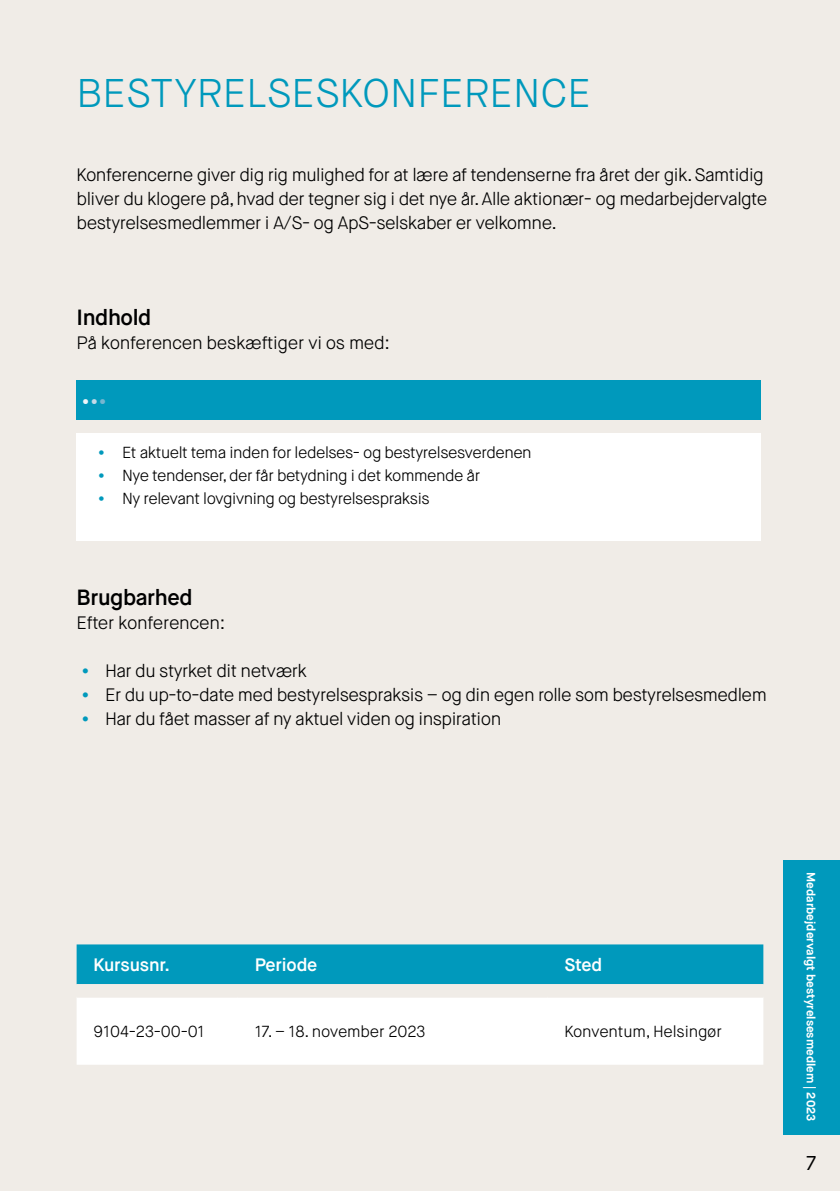
<style>
.page{position:relative;width:840px;height:1191px;background:#fff}
.page>*{position:absolute;margin:0;border:0;box-sizing:border-box;transform-origin:0 0}
.t1{font:300 40px "Maison Neue";color:#0099bc}
.t2{font:600 22px "Maison Neue";letter-spacing:-.02em;color:#000}
.t3{font:600 22px "Maison Neue";color:#eef5f9}
.t4{font:20px "Maison Neue";color:#000}
.t5{font:300 18px/24px "Maison Neue";letter-spacing:-.03em;color:#000}
.t6{font:600 18px "Maison Neue";letter-spacing:-.01em;color:#fff}
.t7{font:300 16px "Maison Neue";letter-spacing:-.03em;color:#000}
.t8{font:300 16px "Maison Neue";letter-spacing:-.01em;color:#000}
.t9{font:700 12px "Maison Neue";color:#fff}
.s1{color:#c3dae8}
.s2{color:#77b6d0}
.s3{font-family:"Futura PT";color:#0099bc}
</style>
<div class="page">
<div style="left:0;top:0;width:839px;height:1191px;background:#f0ece7"></div>
<div style="left:782px;top:859px;width:57px;height:275px;background:#0099bc"></div>
<div style="left:77px;top:944px;width:686px;height:40px;background:#0099bc"></div>
<div style="left:77px;top:998px;width:686px;height:66px;background:#fff"></div>
<div style="left:77px;top:380px;width:684px;height:40px;background:#0099bc"></div>
<div style="left:77px;top:433px;width:684px;height:107px;background:#fff"></div>
<h1 class="t1" style="left:77px;top:68px;width:515px">BESTYRELSESKONFERENCE</h1>
<p class="t5" style="left:77px;top:162px;width:691px">Konferencerne giver dig rig mulighed for at lære af tendenserne fra året der gik. Samtidig bliver du klogere på, hvad der tegner sig i det nye år. Alle aktionær- og medarbejdervalgte bestyrelsesmedlemmer i A/S- og ApS-selskaber er velkomne.</p>
<p class="t2" style="left:77px;top:303px;width:76px">Indhold</p>
<p class="t5" style="left:77px;top:330px;width:315px">På konferencen beskæftiger vi os med:</p>
<p class="t3" style="left:82px;top:387px;width:25px">•<span class="s1">•</span><span class="s2">•</span></p>
<p class="t7" style="left:94px;top:443px;width:439px"><span class="s3">•</span> Et aktuelt tema inden for ledelses- og bestyrelsesverdenen</p>
<p class="t7" style="left:94px;top:466px;width:388px"><span class="s3">•</span> Nye tendenser, der får betydning i det kommende år</p>
<p class="t7" style="left:94px;top:489px;width:337px"><span class="s3">•</span> Ny relevant lovgivning og bestyrelsespraksis</p>
<p class="t2" style="left:77px;top:583px;width:117px">Brugbarhed</p>
<p class="t5" style="left:77px;top:610px;width:150px">Efter konferencen:</p>
<p class="t5" style="left:77px;top:658px;width:232px"><span class="s3">•</span> Har du styrket dit netværk</p>
<p class="t5" style="left:77px;top:682px;width:691px"><span class="s3">•</span> Er du up-to-date med bestyrelsespraksis – og din egen rolle som bestyrelsesmedlem</p>
<p class="t5" style="left:77px;top:706px;width:426px"><span class="s3">•</span> Har du fået masser af ny aktuel viden og inspiration</p>
<p class="t6" style="left:94px;top:953px;width:78px">Kursusnr.</p>
<p class="t6" style="left:254px;top:953px;width:64px">Periode</p>
<p class="t6" style="left:564px;top:953px;width:39px">Sted</p>
<p class="t8" style="left:94px;top:1021px;width:112px">9104-23-00-01</p>
<p class="t8" style="left:254px;top:1021px;width:172px">17. – 18. november 2023</p>
<p class="t8" style="left:564px;top:1021px;width:159px">Konventum, Helsingør</p>
<p class="t9" style="left:818px;top:872px;width:250px;rotate:90deg">Medarbejdervalgt bestyrelsesmedlem | 2023</p>
<p class="t4" style="left:806px;top:1150px;width:11px">7</p>
</div>
